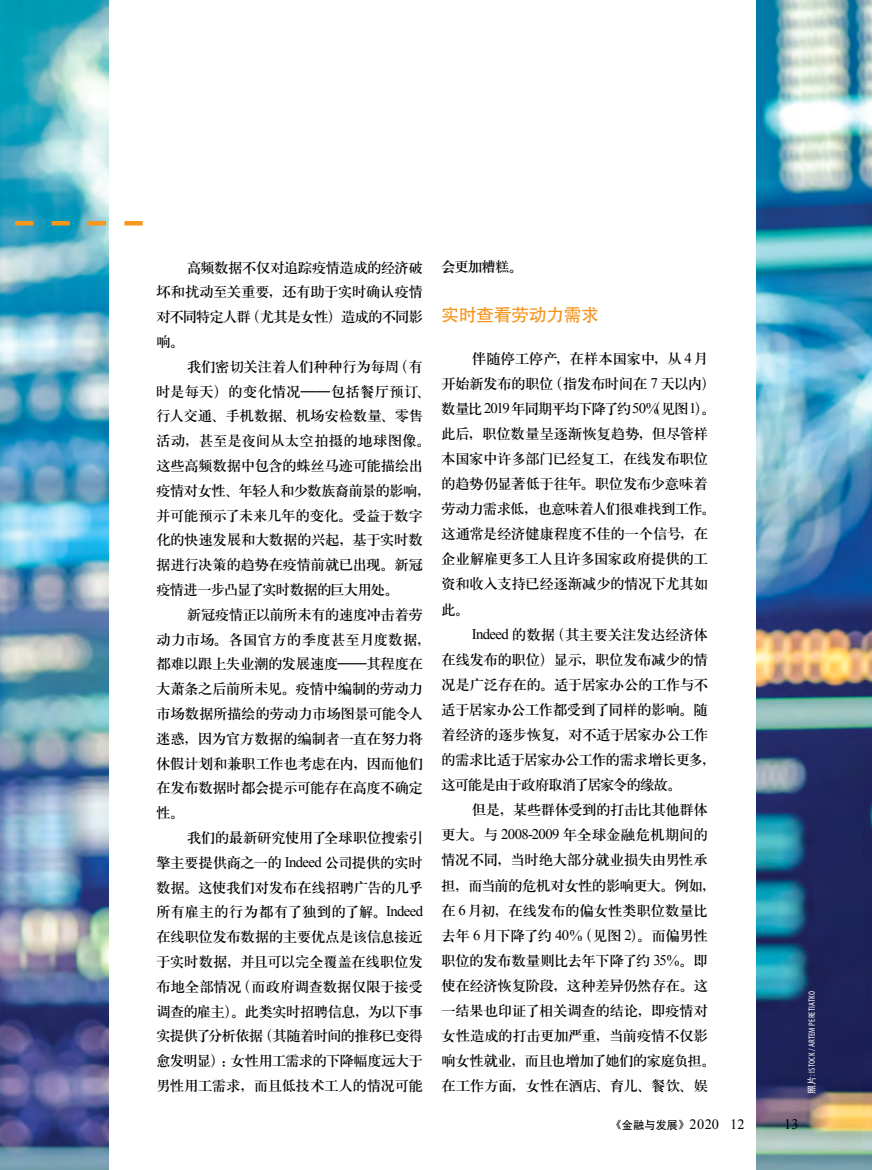
<style>
.page{position:relative;width:872px;height:1170px;background:#fff}
.page>*{position:absolute;margin:0;border:0;box-sizing:border-box;transform-origin:0 0}
.t1{font:17.7px "FZHTJW GB1 0";letter-spacing:-.03em;color:#f7941d}
.t2{font:14.7px/24.8px "H Ya 3 gj";letter-spacing:-.045em;color:#000}
.t3{font:14.55px "Times New Roman";color:#000}
.t4{font:14.25px "Times New Roman";letter-spacing:.01em;color:#000}
.t5{font:condensed 9px "Myriad Pro";letter-spacing:.02em;color:#fff}
.s1{font-family:"Times New Roman"}
.s2{font-family:"FZHTJW GB1 0";font-size:10.05px}
.s3{font-family:"FZHTJW GB1 0";font-size:11.55px}
.s4{font-family:"FZHTJW GB1 0";font-stretch:normal}
</style>
<div class="page">
<img style="left:0;top:0;width:872px;height:1169px">
<div style="left:109px;top:0;width:646px;height:1169px;background:#fff"></div>
<svg style="left:0;top:221px;width:143px;height:4px"></svg>
<p class="t2" style="left:156px;top:255px;width:268px;text-align:justify;text-indent:31px">高频数据不仅对追踪疫情造成的经济破坏和扰动至关重要，还有助于实时确认疫情对不同特定人群（尤其是女性）造成的不同影响。</p>
<p class="t2" style="left:156px;top:354px;width:276px;text-indent:31px">我们密切关注着人们种种行为每周（有时是每天）的变化情况——包括餐厅预订、行人交通、手机数据、机场安检数量、零售活动，甚至是夜间从太空拍摄的地球图像。这些高频数据中包含的蛛丝马迹可能描绘出疫情对女性、年轻人和少数族裔前景的影响，并可能预示了未来几年的变化。受益于数字化的快速发展和大数据的兴起，基于实时数据进行决策的趋势在疫情前就已出现。新冠疫情进一步凸显了实时数据的巨大用处。</p>
<p class="t2" style="left:156px;top:602px;width:276px;text-indent:31px">新冠疫情正以前所未有的速度冲击着劳动力市场。各国官方的季度甚至月度数据，都难以跟上失业潮的发展速度——其程度在大萧条之后前所未见。疫情中编制的劳动力市场数据所描绘的劳动力市场图景可能令人迷惑，因为官方数据的编制者一直在努力将休假计划和兼职工作也考虑在内，因而他们在发布数据时都会提示可能存在高度不确定性。</p>
<p class="t2" style="left:156px;top:825px;width:268px;text-align:justify;text-indent:31px">我们的最新研究使用了全球职位搜索引擎主要提供商之一的 <span class="s1">Indeed</span> 公司提供的实时数据。这使我们对发布在线招聘广告的几乎所有雇主的行为都有了独到的了解。<span class="s1">Indeed</span>在线职位发布数据的主要优点是该信息接近于实时数据，并且可以完全覆盖在线职位发布地全部情况（而政府调查数据仅限于接受调查的雇主）。此类实时招聘信息，为以下事实提供了分析依据（其随着时间的推移已变得愈发明显）：女性用工需求的下降幅度远大于男性用工需求，而且低技术工人的情况可能</p>
<p class="t2" style="left:441px;top:254px;width:83px">会更加糟糕。</p>
<p class="t1" style="left:441px;top:304px;width:160px">实时查看劳动力需求</p>
<p class="t2" style="left:441px;top:345px;width:276px;text-indent:31px">伴随停工停产，在样本国家中，从 <span class="s1">4</span>月开始新发布的职位（指发布时间在 <span class="s1">7</span> 天以内）数量比<span class="s1">2019</span> 年同期平均下降了约<span class="s1">50</span>％（见图<span class="s1">1</span>）。此后，职位数量呈逐渐恢复趋势，但尽管样本国家中许多部门已经复工，在线发布职位的趋势仍显著低于往年。职位发布少意味着劳动力需求低，也意味着人们很难找到工作。这通常是经济健康程度不佳的一个信号，在企业解雇更多工人且许多国家政府提供的工资和收入支持已经逐渐减少的情况下尤其如此。</p>
<p class="t2" style="left:441px;top:621px;width:276px;text-indent:31px"><span class="s1">Indeed</span> 的数据（其主要关注发达经济体在线发布的职位）显示，职位发布减少的情况是广泛存在的。适于居家办公的工作与不适于居家办公工作都受到了同样的影响。随着经济的逐步恢复，对不适于居家办公工作的需求比适于居家办公工作的需求增长更多，这可能是由于政府取消了居家令的缘故。</p>
<p class="t2" style="left:441px;top:797px;width:276px;text-indent:31px">但是，某些群体受到的打击比其他群体更大。与 <span class="s1">2008-2009</span> 年全球金融危机期间的情况不同，当时绝大部分就业损失由男性承担，而当前的危机对女性的影响更大。例如，在 <span class="s1">6</span>月初，在线发布的偏女性类职位数量比去年 <span class="s1">6</span>月下降了约 <span class="s1">40</span>％（见图 <span class="s1">2</span>）。而偏男性职位的发布数量则比去年下降了约 <span class="s1">35</span>％。即使在经济恢复阶段，这种差异仍然存在。这一结果也印证了相关调查的结论，即疫情对女性造成的打击更加严重，当前疫情不仅影响女性就业，而且也增加了她们的家庭负担。在工作方面，女性在酒店、育儿、餐饮、娱</p>
<p class="t4" style="left:612px;top:1114px;width:134px"><span class="s2">《</span><span class="s3">金融与发展</span><span class="s2">》</span> 2020 12</p>
<p class="t3" style="left:784px;top:1113px;width:16px">13</p>
<p class="t5" style="left:807px;top:1093px;width:104px;rotate:-90deg"><span class="s4">照片</span>: istock / Artem Peretiatko</p>
</div>
